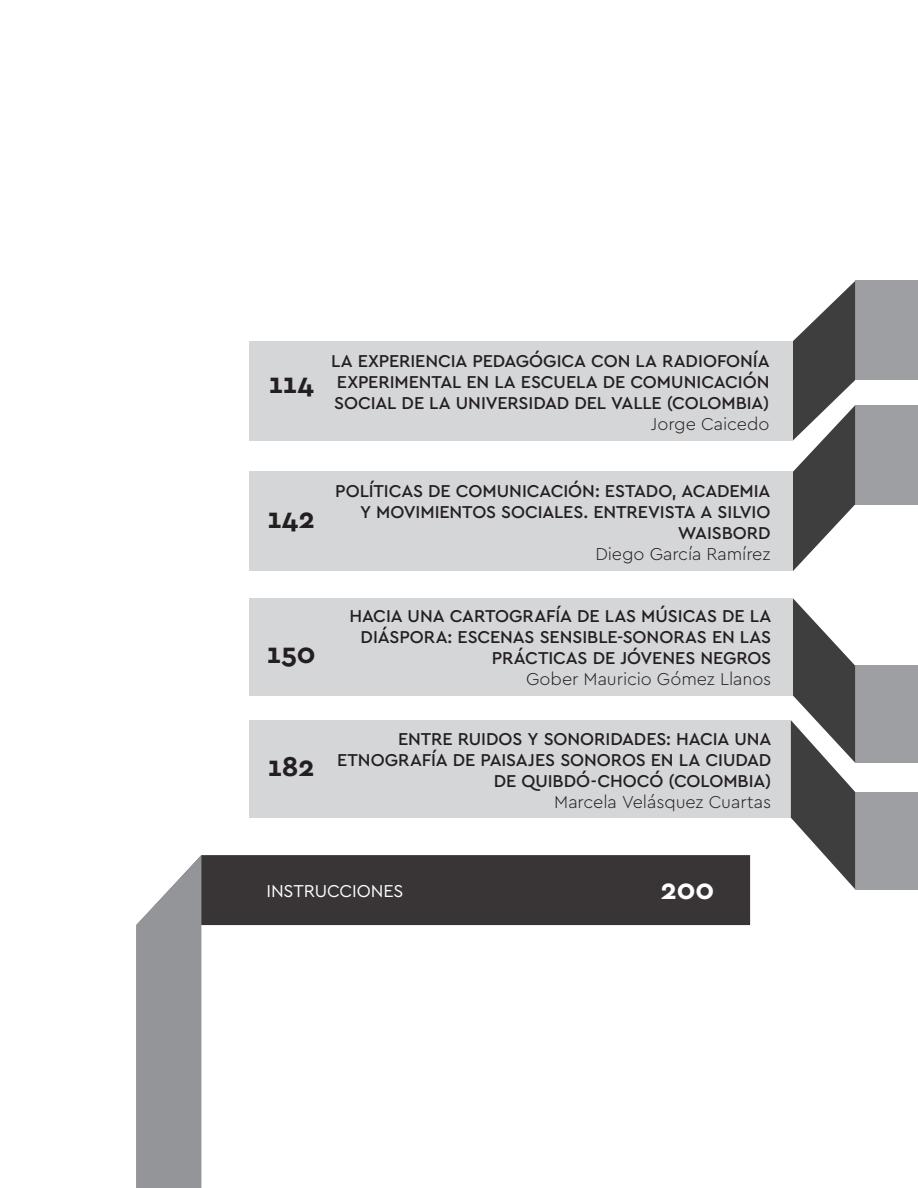
<style>
.page{position:relative;width:918px;height:1188px;background:#fff}
.page>*{position:absolute;margin:0;border:0;box-sizing:border-box;transform-origin:0 0}
.Cuerpo_de_texto{font:700 28.5px "Cera Pro";color:#231f20}
.Cuerpo_de_texto-2{font:700 28.5px "Cera Pro";color:#fff}
.Cuerpo_de_texto-3{font:500 18px/21px "Cera Pro";letter-spacing:-.005em;color:#231f20;text-align:right}
.Cuerpo_de_texto-4{font:300 18px "Cera Pro";letter-spacing:-.005em;color:#231f20}
.Cuerpo_de_texto-5{font:18px "Cera Pro";letter-spacing:-.005em;color:#fff}
</style>
<div class="page">
<div style="left:249px;top:472px;width:544px;height:99px;background:#d1d2d4"></div>
<div style="left:249px;top:598px;width:544px;height:98px;background:#d1d2d4"></div>
<div style="left:249px;top:720px;width:542px;height:98px;background:#d1d2d4"></div>
<div style="left:249px;top:341px;width:544px;height:99px;background:#d1d2d4"></div>
<div style="left:856px;top:405px;width:62px;height:99px;background:#9e9fa2"></div>
<div style="left:856px;top:666px;width:62px;height:97px;background:#9e9fa2"></div>
<svg style="left:791px;top:598px;width:65px;height:292px"></svg>
<div style="left:856px;top:792px;width:62px;height:98px;background:#9e9fa2"></div>
<svg style="left:793px;top:281px;width:63px;height:290px"></svg>
<div style="left:856px;top:281px;width:62px;height:99px;background:#9e9fa2"></div>
<svg style="left:136px;top:855px;width:614px;height:333px"></svg>
<div style="left:249px;top:1060px;width:669px;height:128px;background:#fff"></div>
<p class="Cuerpo_de_texto" style="left:268px;top:365px;width:47px">114</p>
<p class="Cuerpo_de_texto-3" style="left:331px;top:349px;width:440px;text-align:justify">LA EXPERIENCIA PEDAGÓGICA CON LA RADIOFONÍA EXPERIMENTAL EN LA ESCUELA DE COMUNICACIÓN SOCIAL DE LA UNIVERSIDAD DEL VALLE (COLOMBIA)</p>
<p class="Cuerpo_de_texto-4" style="left:651px;top:412px;width:120px">Jorge Caicedo</p>
<p class="Cuerpo_de_texto" style="left:267px;top:500px;width:50px">142</p>
<p class="Cuerpo_de_texto" style="left:267px;top:635px;width:51px">150</p>
<p class="Cuerpo_de_texto" style="left:268px;top:747px;width:49px">182</p>
<p class="Cuerpo_de_texto-3" style="left:335px;top:480px;width:437px">POLÍTICAS DE COMUNICACIÓN: ESTADO, ACADEMIA<br>Y MOVIMIENTOS SOCIALES. ENTREVISTA A SILVIO<br>WAISBORD</p>
<p class="Cuerpo_de_texto-4" style="left:595px;top:542px;width:177px">Diego García Ramírez</p>
<p class="Cuerpo_de_texto-3" style="left:349px;top:604px;width:423px">HACIA UNA CARTOGRAFÍA DE LAS MÚSICAS DE LA<br>DIÁSPORA: ESCENAS SENSIBLE-SONORAS EN LAS<br>PRÁCTICAS DE JÓVENES NEGROS</p>
<p class="Cuerpo_de_texto-4" style="left:526px;top:667px;width:247px">Gober Mauricio Gómez Llanos</p>
<p class="Cuerpo_de_texto-3" style="left:337px;top:727px;width:436px">ENTRE RUIDOS Y SONORIDADES: HACIA UNA<br>ETNOGRAFÍA DE PAISAJES SONOROS EN LA CIUDAD<br>DE QUIBDÓ-CHOCÓ (COLOMBIA)</p>
<p class="Cuerpo_de_texto-4" style="left:554px;top:790px;width:219px">Marcela Velásquez Cuartas</p>
<p class="Cuerpo_de_texto-5" style="left:266px;top:879px;width:139px">INSTRUCCIONES</p>
<p class="Cuerpo_de_texto-2" style="left:660px;top:871px;width:55px">200</p>
</div>
